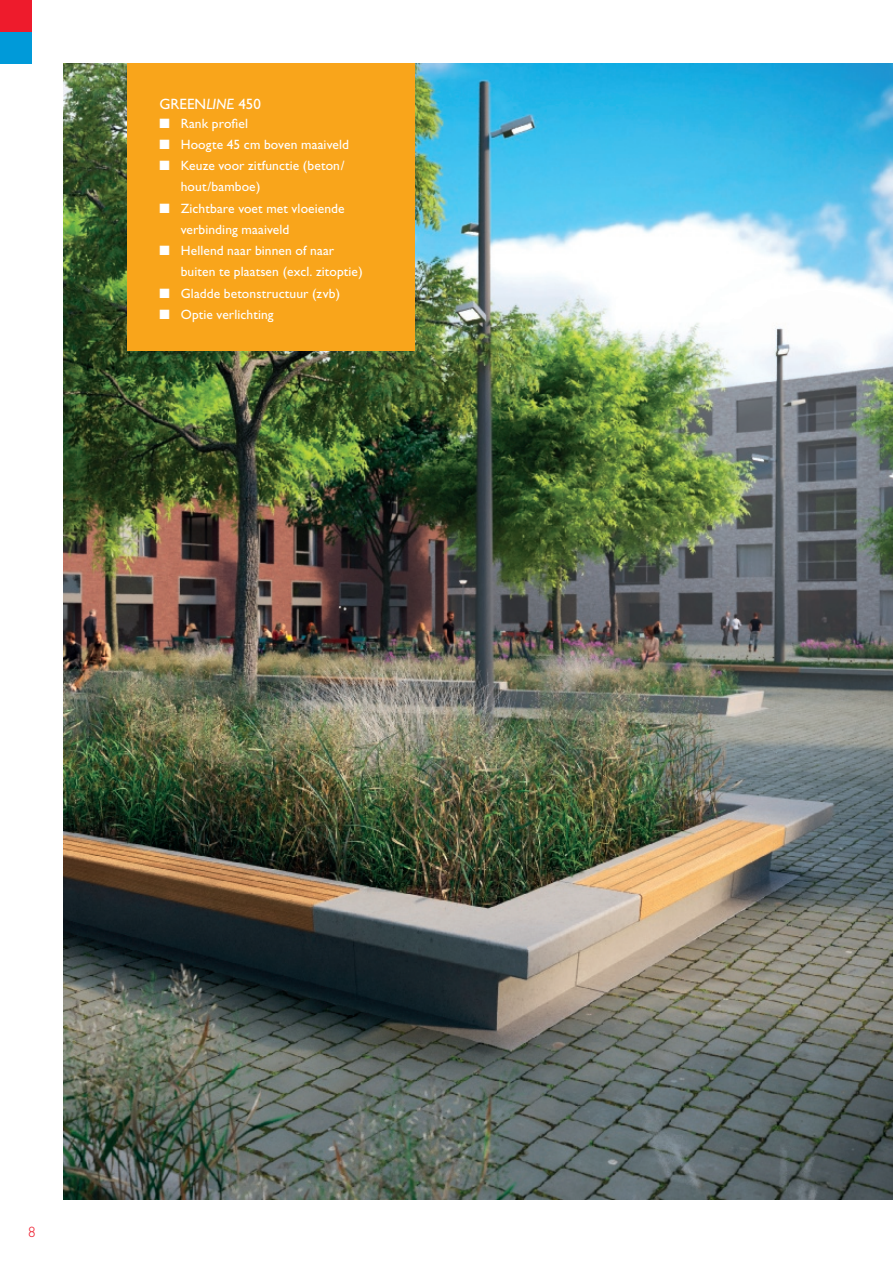
<style>
.page{position:relative;width:893px;height:1263px;background:#fff}
.page>*{position:absolute;margin:0;border:0;box-sizing:border-box;transform-origin:0 0}
.t1{font:15px "Gill Sans";color:#fff}
.t2{font:300 15px "Gill Sans";color:#ee1b2c}
.t3{font:13.5px/21.3px "Gill Sans";letter-spacing:.01em;color:#fff}
.s1{font-style:italic}
</style>
<div class="page">
<img style="left:64px;top:64px;width:829px;height:1135px">
<div style="left:0;top:0;width:32px;height:32px;background:#ee1b2c"></div>
<div style="left:0;top:32px;width:32px;height:32px;background:#009ad9"></div>
<div style="left:128px;top:64px;width:287px;height:287px;background:#f9a51b"></div>
<p class="t1" style="left:159px;top:95px;width:103px">GREEN<span class="s1">LINE</span> 450</p>
<p class="t3" style="left:159px;top:112px;width:90px">■ Rank profiel</p>
<p class="t3" style="left:159px;top:134px;width:191px">■ Hoogte 45 cm boven maaiveld</p>
<p class="t3" style="left:181px;top:155px;width:165px;text-indent:-21px">■ Keuze voor zitfunctie (beton/ hout/bamboe)</p>
<p class="t3" style="left:181px;top:197px;width:165px;text-indent:-21px">■ Zichtbare voet met vloeiende verbinding maaiveld</p>
<p class="t3" style="left:181px;top:240px;width:183px;text-indent:-21px">■ Hellend naar binnen of naar buiten te plaatsen (excl. zitoptie)</p>
<p class="t3" style="left:159px;top:283px;width:182px">■ Gladde betonstructuur (zvb)</p>
<p class="t3" style="left:159px;top:304px;width:116px">■ Optie verlichting</p>
<p class="t2" style="left:28px;top:1223px;width:9px">8</p>
</div>
